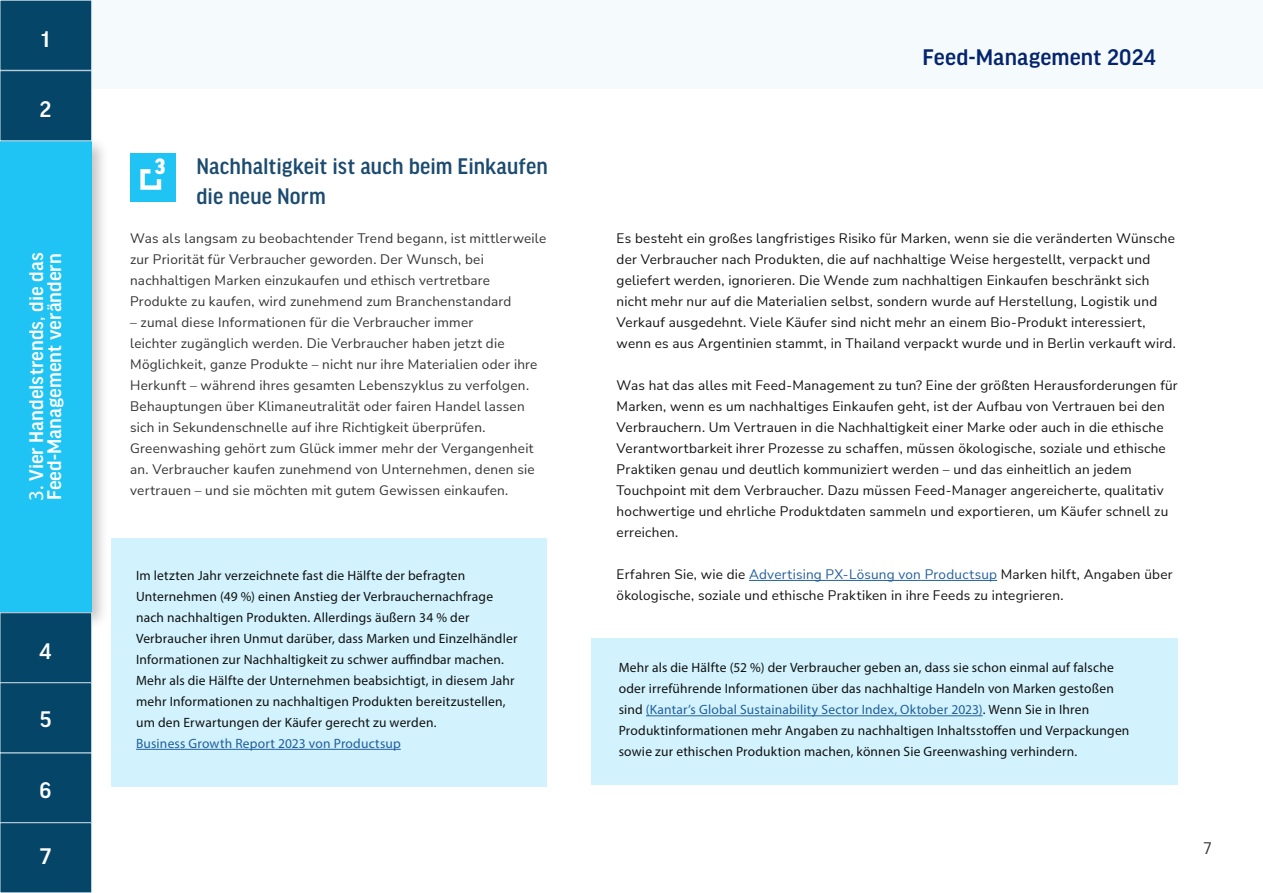
<style>
.page{position:relative;width:1263px;height:893px;background:#fff}
.page>*{position:absolute;margin:0;border:0;box-sizing:border-box;transform-origin:0 0}
.t1{font:500 24px/30px "Good Headline Pro Narr";letter-spacing:.005em;color:#1c4b70}
.t2{font:500 24px "Good Headline Pro";letter-spacing:.01em;color:#04246e}
.t3{font:500 24px "Good Headline Pro";color:#fff}
.t4{font:900 23.55px "Good Headline Pro Narr";color:#fff}
.t5{font:500 21px/18px "Good Headline Pro";color:#fff}
.t6{font:18px "Good Headline Pro Narr";color:#323232}
.t7{font:13.5px/21px "Nunito Sans";letter-spacing:.02em;color:#111}
.t8{font:13.5px/21px "Myriad Pro";letter-spacing:.015em;color:#111}
.t9{font:13.5px/21px "Nunito Sans";letter-spacing:.02em;color:#323232}
.t10{font:13.5px "Myriad Pro";letter-spacing:.01em;color:#215e9e}
.s1{font-family:"Myriad Pro";font-weight:400}
.s2{color:#215e9e}
</style>
<div class="page">
<div style="left:82px;top:0;width:1181px;height:89px;background:#f5fafc"></div>
<div style="left:0;top:135px;width:109px;height:495px;background:#000;opacity:.24"></div>
<div style="left:0;top:141px;width:91px;height:471px;background:#20c4f4"></div>
<div style="left:0;top:0;width:92px;height:70px;background:#054568"></div>
<div style="left:0;top:613px;width:92px;height:70px;background:#054568"></div>
<div style="left:0;top:612px;width:92px;height:71px;border:1px solid #d8e7ef"></div>
<div style="left:0;top:753px;width:92px;height:70px;background:#054568"></div>
<div style="left:0;top:752px;width:92px;height:71px;border:1px solid #d8e7ef"></div>
<div style="left:0;top:71px;width:92px;height:70px;background:#054568"></div>
<div style="left:0;top:70px;width:92px;height:71px;border:1px solid #d8e7ef"></div>
<div style="left:0;top:683px;width:92px;height:70px;background:#054568"></div>
<div style="left:0;top:682px;width:92px;height:71px;border:1px solid #d8e7ef"></div>
<div style="left:0;top:823px;width:92px;height:70px;background:#054568"></div>
<div style="left:0;top:822px;width:92px;height:71px;border:1px solid #d8e7ef"></div>
<div style="left:130px;top:153px;width:45px;height:49px;background:#20c4f4"></div>
<svg style="left:140px;top:169px;width:21px;height:21px"></svg>
<div style="left:111px;top:538px;width:435px;height:249px;background:#d2f3fd"></div>
<div style="left:591px;top:638px;width:587px;height:147px;background:#d2f3fd"></div>
<hr style="left:136px;top:749px;width:265px;height:1px;background:#215e9e">
<hr style="left:749px;top:580px;width:248px;height:1px;background:#215e9e">
<hr style="left:646px;top:715px;width:337px;height:1px;background:#215e9e">
<h1 class="t3" style="left:41px;top:28px;width:10px">1</h1>
<h1 class="t3" style="left:40px;top:97px;width:13px">2</h1>
<h3 class="t5" style="left:28px;top:501px;width:250px;rotate:-90deg"><span class="s1">3.</span> Vier Handelstrends, die das<br>Feed-Management verändern</h3>
<h1 class="t3" style="left:40px;top:640px;width:13px">4</h1>
<h1 class="t3" style="left:40px;top:708px;width:13px">5</h1>
<h1 class="t3" style="left:40px;top:778px;width:13px">6</h1>
<h1 class="t3" style="left:40px;top:844px;width:12px">7</h1>
<h2 class="t4" style="left:155px;top:154px;width:12px">3</h2>
<h1 class="t1" style="left:196px;top:151px;width:353px">Nachhaltigkeit ist auch beim Einkaufen die neue Norm</h1>
<p class="t9" style="left:130px;top:228px;width:418px">Was als langsam zu beobachtender Trend begann, ist mittlerweile zur Priorität für Verbraucher geworden. Der Wunsch, bei nachhaltigen Marken einzukaufen und ethisch vertretbare Produkte zu kaufen, wird zunehmend zum Branchenstandard</p>
<p class="t9" style="left:130px;top:312px;width:409px">– zumal diese Informationen für die Verbraucher immer<br>leichter zugänglich werden. Die Verbraucher haben jetzt die Möglichkeit, ganze Produkte – nicht nur ihre Materialien oder ihre Herkunft – während ihres gesamten Lebenszyklus zu verfolgen.<br>Behauptungen über Klimaneutralität oder fairen Handel lassen sich in Sekundenschnelle auf ihre Richtigkeit überprüfen.<br>Greenwashing gehört zum Glück immer mehr der Vergangenheit an. Verbraucher kaufen zunehmend von Unternehmen, denen sie vertrauen – und sie möchten mit gutem Gewissen einkaufen.</p>
<p class="t8" style="left:136px;top:565px;width:383px">Im letzten Jahr verzeichnete fast die Hälfte der befragten Unternehmen (49 %) einen Anstieg der Verbrauchernachfrage nach nachhaltigen Produkten. Allerdings äußern 34 % der Verbraucher ihren Unmut darüber, dass Marken und Einzelhändler Informationen zur Nachhaltigkeit zu schwer auffindbar machen.<br>Mehr als die Hälfte der Unternehmen beabsichtigt, in diesem Jahr mehr Informationen zu nachhaltigen Produkten bereitzustellen, um den Erwartungen der Käufer gerecht zu werden.</p>
<p class="t10" style="left:136px;top:735px;width:266px">Business Growth Report 2023 von Productsup</p>
<h1 class="t2" style="left:922px;top:46px;width:235px">Feed-Management 2024</h1>
<p class="t7" style="left:617px;top:228px;width:561px">Es besteht ein großes langfristiges Risiko für Marken, wenn sie die veränderten Wünsche der Verbraucher nach Produkten, die auf nachhaltige Weise hergestellt, verpackt und geliefert werden, ignorieren. Die Wende zum nachhaltigen Einkaufen beschränkt sich nicht mehr nur auf die Materialien selbst, sondern wurde auf Herstellung, Logistik und Verkauf ausgedehnt. Viele Käufer sind nicht mehr an einem Bio-Produkt interessiert, wenn es aus Argentinien stammt, in Thailand verpackt wurde und in Berlin verkauft wird.</p>
<p class="t7" style="left:617px;top:375px;width:563px">Was hat das alles mit Feed-Management zu tun? Eine der größten Herausforderungen für Marken, wenn es um nachhaltiges Einkaufen geht, ist der Aufbau von Vertrauen bei den Verbrauchern. Um Vertrauen in die Nachhaltigkeit einer Marke oder auch in die ethische Verantwortbarkeit ihrer Prozesse zu schaffen, müssen ökologische, soziale und ethische Praktiken genau und deutlich kommuniziert werden – und das einheitlich an jedem Touchpoint mit dem Verbraucher. Dazu müssen Feed-Manager angereicherte, qualitativ hochwertige und ehrliche Produktdaten sammeln und exportieren, um Käufer schnell zu erreichen.</p>
<p class="t7" style="left:617px;top:564px;width:557px">Erfahren Sie, wie die <span class="s2">Advertising PX-Lösung von Productsup</span> Marken hilft, Angaben über ökologische, soziale und ethische Praktiken in ihre Feeds zu integrieren.</p>
<p class="t8" style="left:619px;top:657px;width:512px">Mehr als die Hälfte (52 %) der Verbraucher geben an, dass sie schon einmal auf falsche oder irreführende Informationen über das nachhaltige Handeln von Marken gestoßen sind <span class="s2">(Kantar’s Global Sustainability Sector Index, Oktober 2023)</span>. Wenn Sie in Ihren Produktinformationen mehr Angaben zu nachhaltigen Inhaltsstoffen und Verpackungen sowie zur ethischen Produktion machen, können Sie Greenwashing verhindern.</p>
<h3 class="t6" style="left:1204px;top:839px;width:9px">7</h3>
</div>
